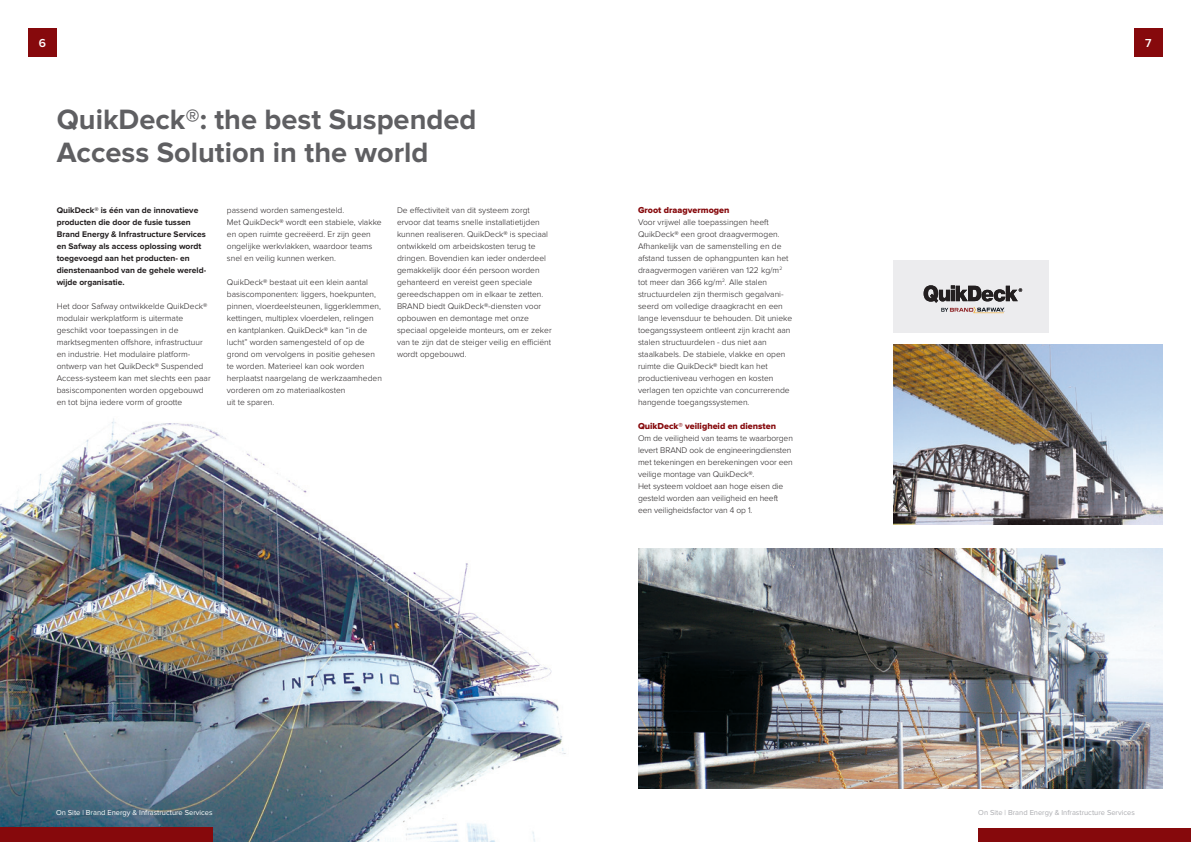
<style>
.page{position:relative;width:1191px;height:842px;background:#fff}
.page>*{position:absolute;margin:0;border:0;box-sizing:border-box;transform-origin:0 0}
.Hoofdkop_artikel{font:700 29px/33px "Proxima Nova";color:#5f5f62}
.t1{font:600 12px "Proxima Nova";color:#fff}
.Kopjes_body{font:9px "Proxima Nova Extrabld";color:#86090c}
.Bodycopy{font:300 8.5px/12px "Proxima Nova";color:#231f20}
.Bodycopy-2{font:700 8.5px/12px "Proxima Nova";color:#231f20}
.t2{font:7.5px "Proxima Nova";color:#abacb0}
.t3{font:7.5px "Proxima Nova";color:#fff}
</style>
<div class="page">
<img style="left:0;top:418px;width:566px;height:424px">
<img style="left:893px;top:345px;width:269px;height:180px">
<img style="left:638px;top:549px;width:524px;height:240px">
<div style="left:893px;top:261px;width:156px;height:72px;background:#ececee"></div>
<svg style="left:923px;top:285px;width:99px;height:28px"></svg>
<div style="left:1134px;top:28px;width:28px;height:29px;background:#86090c"></div>
<div style="left:978px;top:828px;width:213px;height:14px;background:#86090c"></div>
<div style="left:28px;top:28px;width:29px;height:29px;background:#86090c"></div>
<div style="left:0;top:828px;width:213px;height:14px;background:#86090c"></div>
<p class="t1" style="left:39px;top:38px;width:9px">6</p>
<p class="Hoofdkop_artikel" style="left:57px;top:104px;width:421px">QuikDeck®: the best Suspended<br>Access Solution in the world</p>
<p class="Bodycopy-2" style="left:57px;top:204px;width:151px">QuikDeck® is één van de innovatieve producten die door de fusie tussen Brand Energy &amp; Infrastructure Services en Safway als access oplossing wordt toegevoegd aan het producten- en dienstenaanbod van de gehele wereld&shy;wijde organisatie.</p>
<p class="Bodycopy" style="left:57px;top:300px;width:155px">Het door Safway ontwikkelde QuikDeck® modulair werkplatform is uitermate geschikt voor toepassingen in de marktsegmenten offshore, infrastructuur en industrie. Het modulaire platform&shy;ontwerp van het QuikDeck® Suspended Access-systeem kan met slechts een paar basiscomponenten worden opgebouwd en tot bijna iedere vorm of grootte</p>
<p class="Bodycopy" style="left:227px;top:204px;width:156px">passend worden samengesteld.<br>Met QuikDeck® wordt een stabiele, vlakke en open ruimte gecreëerd. Er zijn geen ongelijke werkvlakken, waardoor teams snel en veilig kunnen werken.</p>
<p class="Bodycopy" style="left:227px;top:276px;width:157px">QuikDeck® bestaat uit een klein aantal basiscomponenten: liggers, hoekpunten, pinnen, vloerdeelsteunen, liggerklemmen, kettingen, multiplex vloerdelen, relingen en kantplanken. QuikDeck® kan “in de lucht” worden samengesteld of op de grond om vervolgens in positie gehesen te worden. Materieel kan ook worden herplaatst naargelang de werkzaamheden vorderen om zo materiaalkosten<br>uit te sparen.</p>
<p class="Bodycopy" style="left:397px;top:204px;width:156px">De effectiviteit van dit systeem zorgt ervoor dat teams snelle installatietijden kunnen realiseren. QuikDeck® is speciaal ontwikkeld om arbeidskosten terug te dringen. Bovendien kan ieder onderdeel gemakkelijk door één persoon worden gehanteerd en vereist geen speciale gereedschappen om in elkaar te zetten.<br>BRAND biedt QuikDeck®-diensten voor opbouwen en demontage met onze speciaal opgeleide monteurs, om er zeker van te zijn dat de steiger veilig en efficiënt wordt opgebouwd.</p>
<p class="Kopjes_body" style="left:638px;top:206px;width:93px">Groot draagvermogen</p>
<p class="Bodycopy" style="left:638px;top:216px;width:156px">Voor vrijwel alle toepassingen heeft QuikDeck® een groot draagvermogen.<br>Afhankelijk van de samenstelling en de afstand tussen de ophangpunten kan het draagvermogen variëren van 122 kg/m<sup>2 </sup>tot meer dan 366 kg/m<sup>2</sup>. Alle stalen structuurdelen zijn thermisch gegalvani&shy;seerd om volledige draagkracht en een lange levensduur te behouden. Dit unieke toegangssysteem ontleent zijn kracht aan stalen structuurdelen - dus niet aan staalkabels. De stabiele, vlakke en open ruimte die QuikDeck® biedt kan het productieniveau verhogen en kosten verlagen ten opzichte van concurrerende hangende toegangssystemen.</p>
<p class="Kopjes_body" style="left:638px;top:422px;width:140px">QuikDeck® veiligheid en diensten</p>
<p class="Bodycopy" style="left:638px;top:432px;width:156px">Om de veiligheid van teams te waarborgen levert BRAND ook de engineeringdiensten met tekeningen en berekeningen voor een veilige montage van QuikDeck®.<br>Het systeem voldoet aan hoge eisen die gesteld worden aan veiligheid en heeft een veiligheidsfactor van 4 op 1.</p>
<p class="t3" style="left:56px;top:809px;width:158px">On Site | Brand Energy &amp; Infrastructure Services</p>
<h2 class="t1" style="left:1145px;top:38px;width:8px">7</h2>
<p class="t2" style="left:978px;top:809px;width:158px">On Site | Brand Energy &amp; Infrastructure Services</p>
</div>
